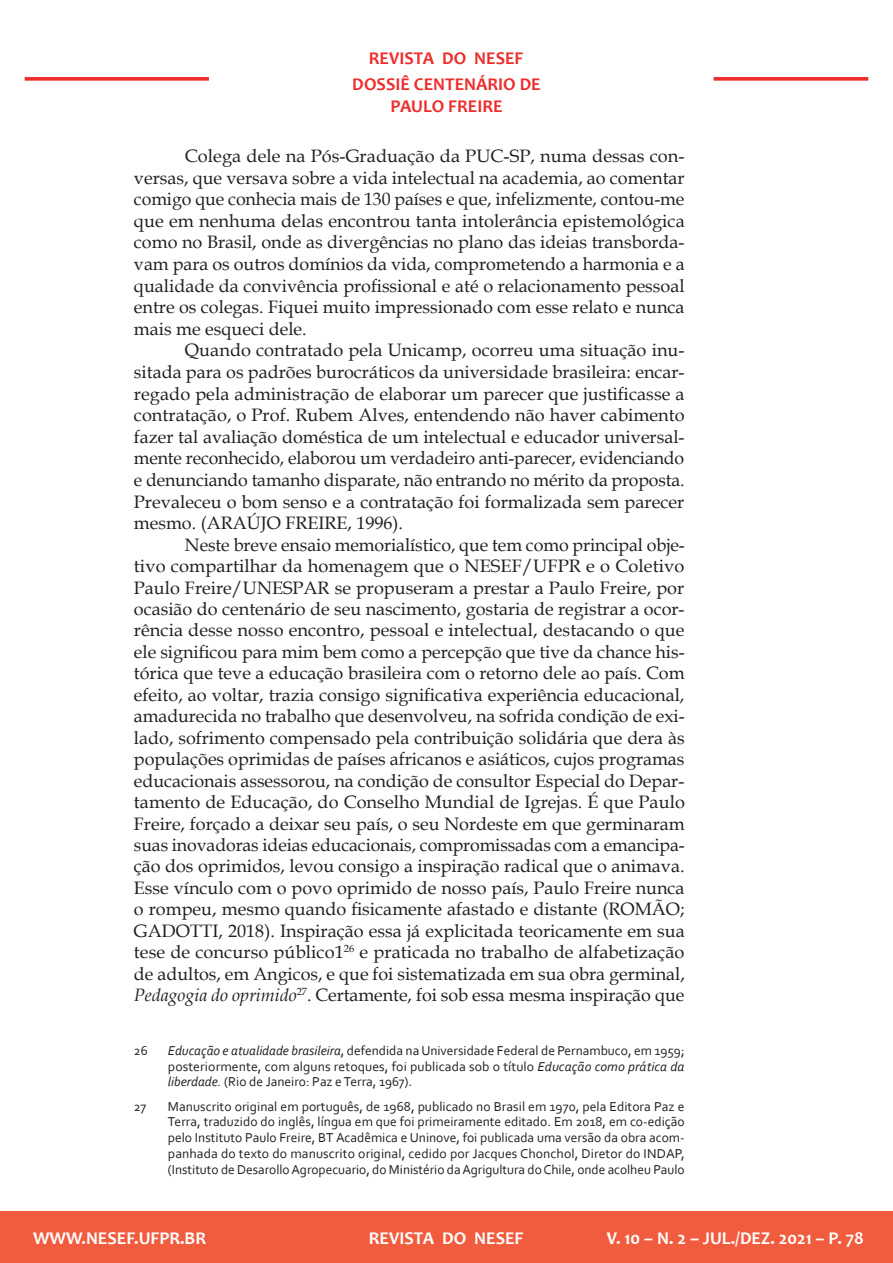
<style>
.page{position:relative;width:893px;height:1263px;background:#fff}
.page>*{position:absolute;margin:0;border:0;box-sizing:border-box;transform-origin:0 0}
.t1{font:18px/21.5px "Book Antiqua";color:#231f20;text-align:justify}
.t2{font:700 18px "Candara";color:#fff}
.t3{font:700 18px/25.8px "Candara";color:#ee2d2d;text-align:center}
.t4{font:13.5px/15.8px "Corbel";color:#231f20;text-align:justify}
.s1{font-style:italic}
</style>
<div class="page">
<div style="left:0;top:1212px;width:893px;height:51px;background:#f15b3e"></div>
<svg style="left:25px;top:77px;width:184px;height:4px"></svg>
<svg style="left:713px;top:77px;width:155px;height:4px"></svg>
<p class="t3" style="left:352px;top:45px;width:190px">REVISTA DO NESEF<br>DOSSIÊ CENTENÁRIO DE</p>
<p class="t3" style="left:390px;top:93px;width:114px">PAULO FREIRE</p>
<p class="t1" style="left:134px;top:145px;width:552px;text-indent:51px">Colega dele na Pós-Graduação da PUC-SP, numa dessas con&shy;versas, que versava sobre a vida intelectual na academia, ao comentar comigo que conhecia mais de 130 países e que, infelizmente, contou-me que em nenhuma delas encontrou tanta intolerância epistemológica como no Brasil, onde as divergências no plano das ideias transborda&shy;vam para os outros domínios da vida, comprometendo a harmonia e a qualidade da convivência profissional e até o relacionamento pessoal entre os colegas. Fiquei muito impressionado com esse relato e nunca mais me esqueci dele.</p>
<p class="t1" style="left:134px;top:339px;width:552px;text-indent:51px">Quando contratado pela Unicamp, ocorreu uma situação inu&shy;sitada para os padrões burocráticos da universidade brasileira: encar&shy;regado pela administração de elaborar um parecer que justificasse a contratação, o Prof. Rubem Alves, entendendo não haver cabimento fazer tal avaliação doméstica de um intelectual e educador universal&shy;mente reconhecido, elaborou um verdadeiro anti-parecer, evidenciando e denunciando tamanho disparate, não entrando no mérito da proposta.<br>Prevaleceu o bom senso e a contratação foi formalizada sem parecer mesmo. (ARAÚJO FREIRE, 1996).</p>
<p class="t1" style="left:134px;top:533px;width:552px;text-indent:51px">Neste breve ensaio memorialístico, que tem como principal obje&shy;tivo compartilhar da homenagem que o NESEF/UFPR e o Coletivo Paulo Freire/UNESPAR se propuseram a prestar a Paulo Freire, por ocasião do centenário de seu nascimento, gostaria de registrar a ocor&shy;rência desse nosso encontro, pessoal e intelectual, destacando o que ele significou para mim bem como a percepção que tive da chance his&shy;tórica que teve a educação brasileira com o retorno dele ao país. Com efeito, ao voltar, trazia consigo significativa experiência educacional, amadurecida no trabalho que desenvolveu, na sofrida condição de exi&shy;lado, sofrimento compensado pela contribuição solidária que dera às populações oprimidas de países africanos e asiáticos, cujos programas educacionais assessorou, na condição de consultor Especial do Depar&shy;tamento de Educação, do Conselho Mundial de Igrejas. É que Paulo Freire, forçado a deixar seu país, o seu Nordeste em que germinaram suas inovadoras ideias educacionais, compromissadas com a emancipa&shy;ção dos oprimidos, levou consigo a inspiração radical que o animava.<br>Esse vínculo com o povo oprimido de nosso país, Paulo Freire nunca o rompeu, mesmo quando fisicamente afastado e distante (ROMÃO; GADOTTI, 2018). Inspiração essa já explicitada teoricamente em sua tese de concurso público1<sup>26</sup> e praticada no trabalho de alfabetização de adultos, em Angicos, e que foi sistematizada em sua obra germinal, <span class="s1">Pedagogia do oprimido</span><sup>27</sup>. Certamente, foi sob essa mesma inspiração que</p>
<p class="t4" style="left:134px;top:1042px;width:15px">26</p>
<p class="t4" style="left:168px;top:1042px;width:518px"><span class="s1">Educação e atualidade brasileira</span>, defendida na Universidade Federal de Pernambuco, em 1959; posteriormente, com alguns retoques, foi publicada sob o título <span class="s1">Educação como prática da liberdade.</span> (Rio de Janeiro: Paz e Terra, 1967).</p>
<p class="t4" style="left:134px;top:1098px;width:14px">27</p>
<p class="t4" style="left:168px;top:1098px;width:518px">Manuscrito original em português, de 1968, publicado no Brasil em 1970, pela Editora Paz e Terra, traduzido do inglês, língua em que foi primeiramente editado. Em 2018, em co-edição pelo Instituto Paulo Freire, BT Acadêmica e Uninove, foi publicada uma versão da obra acom&shy;panhada do texto do manuscrito original, cedido por Jacques Chonchol, Diretor do INDAP, (Instituto de Desarollo Agropecuario, do Ministério da Agrigultura do Chile, onde acolheu Paulo</p>
<p class="t2" style="left:33px;top:1227px;width:175px">WWW.NESEF.UFPR.BR</p>
<p class="t2" style="left:369px;top:1227px;width:156px">REVISTA DO NESEF</p>
<p class="t2" style="left:607px;top:1227px;width:258px">V. 10 – N. 2 – JUL./DEZ. 2021 – P. 78</p>
</div>
